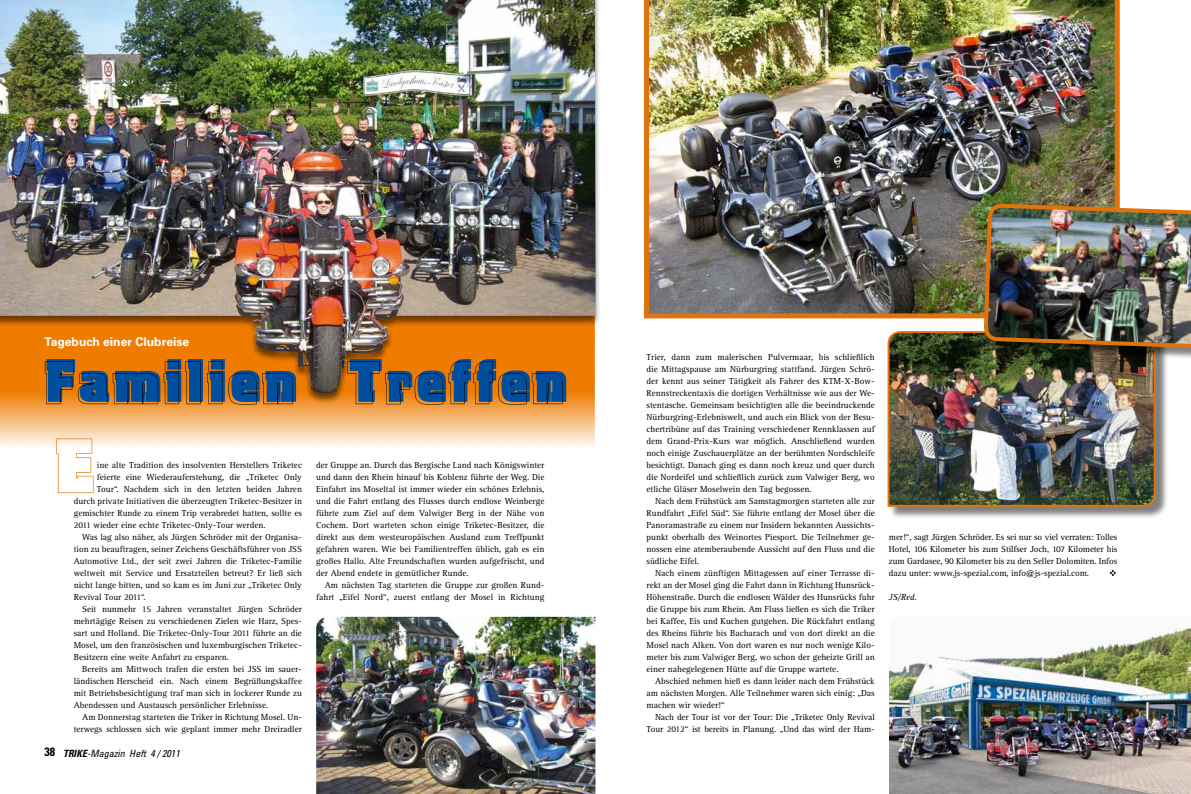
<style>
.page{position:relative;width:1191px;height:794px;background:#fff}
.page>*{position:absolute;margin:0;border:0;box-sizing:border-box;transform-origin:0 0}
.t1{font:67px "Aquarius Outline";color:#e07309}
.t2{font:52.4px "Aquarius Ten";letter-spacing:.045em;color:#004e9e}
.t3{font:700 12.1px "Univers";color:#fff}
.t4{font:italic condensed 10px "Univers";color:#000}
.t5{font:9px/12px "Rotis Serif";color:#000;text-align:justify}
.t6{font:italic 9px "Rotis Serif";color:#000}
.s1{font-weight:700;font-style:normal;font-size:12px}
.s2{font-weight:700}
</style>
<div class="page">
<svg style="left:0;top:404px;width:595px;height:42px;background:#f7c794"></svg>
<svg style="left:1109px;top:569px;width:7px;height:7px"></svg>
<div style="left:0;top:0;width:601px;height:404px;background:#000;opacity:.54"></div>
<img style="left:0;top:0;width:595px;height:393px">
<img style="left:316px;top:617px;width:279px;height:177px">
<img style="left:644px;top:0;width:475px;height:318px">
<div style="left:889px;top:332px;width:279px;height:187px;background:#000;opacity:.5"></div>
<img style="left:887px;top:331px;width:269px;height:177px">
<img style="left:889px;top:627px;width:302px;height:167px">
<div style="left:985px;top:205px;width:206px;height:155px;background:#000;opacity:.5"></div>
<img style="left:982px;top:202px;width:209px;height:148px">
<h3 class="t3" style="left:45px;top:334px;width:146px">Tagebuch einer Clubreise</h3>
<h2 class="t2" style="left:45px;top:347px;width:524px">Familien Treffen</h2>
<h1 class="t1" style="left:54px;top:422px;width:42px">E</h1>
<p class="t5" style="left:97px;top:459px;width:206px">ine alte Tradition des insolventen Herstellers Triketec</p>
<p class="t5" style="left:97px;top:471px;width:206px">feierte eine Wiederauferstehung, die „Triketec Only</p>
<p class="t5" style="left:97px;top:483px;width:206px">Tour“. Nachdem sich in den letzten beiden Jahren</p>
<p class="t5" style="left:74px;top:495px;width:230px">durch private Initiativen die überzeugten Triketec-Besitzer in</p>
<p class="t5" style="left:74px;top:507px;width:230px">gemischter Runde zu einem Trip verabredet hatten, sollte es</p>
<p class="t5" style="left:74px;top:519px;width:193px">2011 wieder eine echte Triketec-Only-Tour werden.</p>
<p class="t5" style="left:82px;top:531px;width:221px">Was lag also näher, als Jürgen Schröder mit der Organisa-</p>
<p class="t5" style="left:74px;top:543px;width:230px">tion zu beauftragen, seiner Zeichens Geschäftsführer von JSS</p>
<p class="t5" style="left:74px;top:555px;width:230px">Automotive Ltd., der seit zwei Jahren die Triketec-Familie</p>
<p class="t5" style="left:74px;top:567px;width:230px">weltweit mit Service und Ersatzteilen betreut? Er ließ sich</p>
<p class="t5" style="left:74px;top:579px;width:230px">nicht lange bitten, und so kam es im Juni zur „Triketec Only</p>
<p class="t5" style="left:74px;top:591px;width:74px">Revival Tour 2011“.</p>
<p class="t5" style="left:82px;top:603px;width:221px">Seit nunmehr 15 Jahren veranstaltet Jürgen Schröder</p>
<p class="t5" style="left:74px;top:615px;width:229px">mehrtägige Reisen zu verschiedenen Zielen wie Harz, Spes-</p>
<p class="t5" style="left:74px;top:627px;width:230px">sart und Holland. Die Triketec-Only-Tour 2011 führte an die</p>
<p class="t5" style="left:74px;top:639px;width:230px">Mosel, um den französischen und luxemburgischen Triketec-</p>
<p class="t5" style="left:74px;top:651px;width:157px">Besitzern eine weite Anfahrt zu ersparen.</p>
<p class="t5" style="left:82px;top:663px;width:221px">Bereits am Mittwoch trafen die ersten bei JSS im sauer-</p>
<p class="t5" style="left:74px;top:675px;width:230px">ländischen Herscheid ein. Nach einem Begrüßungskaffee</p>
<p class="t5" style="left:74px;top:687px;width:230px">mit Betriebsbesichtigung traf man sich in lockerer Runde zu</p>
<p class="t5" style="left:74px;top:699px;width:196px">Abendessen und Austausch persönlicher Erlebnisse.</p>
<p class="t5" style="left:82px;top:711px;width:221px">Am Donnerstag starteten die Triker in Richtung Mosel. Un-</p>
<p class="t5" style="left:74px;top:723px;width:230px">terwegs schlossen sich wie geplant immer mehr Dreiradler</p>
<p class="t4" style="left:45px;top:746px;width:137px"><span class="s1">38</span> <span class="s2">TRIKE</span>-Magazin Heft 4 / 2011</p>
<p class="t5" style="left:316px;top:459px;width:230px">der Gruppe an. Durch das Bergische Land nach Königswinter und dann den Rhein hinauf bis Koblenz führte der Weg. Die Einfahrt ins Moseltal ist immer wieder ein schönes Erlebnis, und die Fahrt entlang des Flusses durch endlose Weinberge führte zum Ziel auf dem Valwiger Berg in der Nähe von Cochem. Dort warteten schon einige Triketec-Besitzer, die direkt aus dem westeuropäischen Ausland zum Treffpunkt gefahren waren. Wie bei Familientreffen üblich, gab es ein großes Hallo. Alte Freundschaften wurden aufgefrischt, und der Abend endete in gemütlicher Runde.</p>
<p class="t5" style="left:316px;top:579px;width:230px;text-align:right">Am nächsten Tag starteten die Gruppe zur großen Rund&shy;fahrt „Eifel Nord“, zuerst entlang der Mosel in Richtung</p>
<p class="t5" style="left:646px;top:351px;width:230px">Trier, dann zum malerischen Pulvermaar, bis schließlich die Mittagspause am Nürburgring stattfand. Jürgen Schrö&shy;der kennt aus seiner Tätigkeit als Fahrer des KTM-X-Bow-Rennstreckentaxis die dortigen Verhältnisse wie aus der We&shy;stentasche. Gemeinsam besichtigten alle die beeindruckende Nürburgring-Erlebniswelt, und auch ein Blick von der Besu&shy;chertribüne auf das Training verschiedener Rennklassen auf dem Grand-Prix-Kurs war möglich. Anschließend wurden noch einige Zuschauerplätze an der berühmten Nordschleife besichtigt. Danach ging es dann noch kreuz und quer durch die Nordeifel und schließlich zurück zum Valwiger Berg, wo etliche Gläser Moselwein den Tag begossen.</p>
<p class="t5" style="left:646px;top:495px;width:230px;text-indent:9px">Nach dem Frühstück am Samstagmorgen starteten alle zur Rundfahrt „Eifel Süd“. Sie führte entlang der Mosel über die Panoramastraße zu einem nur Insidern bekannten Aussichts&shy;punkt oberhalb des Weinortes Piesport. Die Teilnehmer ge&shy;nossen eine atemberaubende Aussicht auf den Fluss und die südliche Eifel.</p>
<p class="t5" style="left:646px;top:567px;width:230px;text-indent:9px">Nach einem zünftigen Mittagessen auf einer Terrasse di&shy;rekt an der Mosel ging die Fahrt dann in Richtung Hunsrück-Höhenstraße. Durch die endlosen Wälder des Hunsrücks fuhr die Gruppe bis zum Rhein. Am Fluss ließen es sich die Triker bei Kaffee, Eis und Kuchen gutgehen. Die Rückfahrt entlang des Rheins führte bis Bacharach und von dort direkt an die Mosel nach Alken. Von dort waren es nur noch wenige Kilo&shy;meter bis zum Valwiger Berg, wo schon der geheizte Grill an einer nahegelegenen Hütte auf die Gruppe wartete.</p>
<p class="t5" style="left:646px;top:675px;width:230px;text-indent:9px">Abschied nehmen hieß es dann leider nach dem Frühstück am nächsten Morgen. Alle Teilnehmer waren sich einig: „Das machen wir wieder!“</p>
<p class="t5" style="left:646px;top:711px;width:230px;text-align:right">Nach der Tour ist vor der Tour: Die „Triketec Only Revival<br>Tour 2012“ ist bereits in Planung. „Und das wird der Ham-</p>
<p class="t5" style="left:889px;top:531px;width:230px">mer!“, sagt Jürgen Schröder. Es sei nur so viel verraten: Tolles Hotel, 106 Kilometer bis zum Stilfser Joch, 107 Kilometer bis zum Gardasee, 90 Kilometer bis zu den Seller Dolomiten. Infos dazu unter: www.js-spezial.com, info@js-spezial.com.</p>
<p class="t6" style="left:889px;top:592px;width:30px">JS/Red.</p>
</div>
